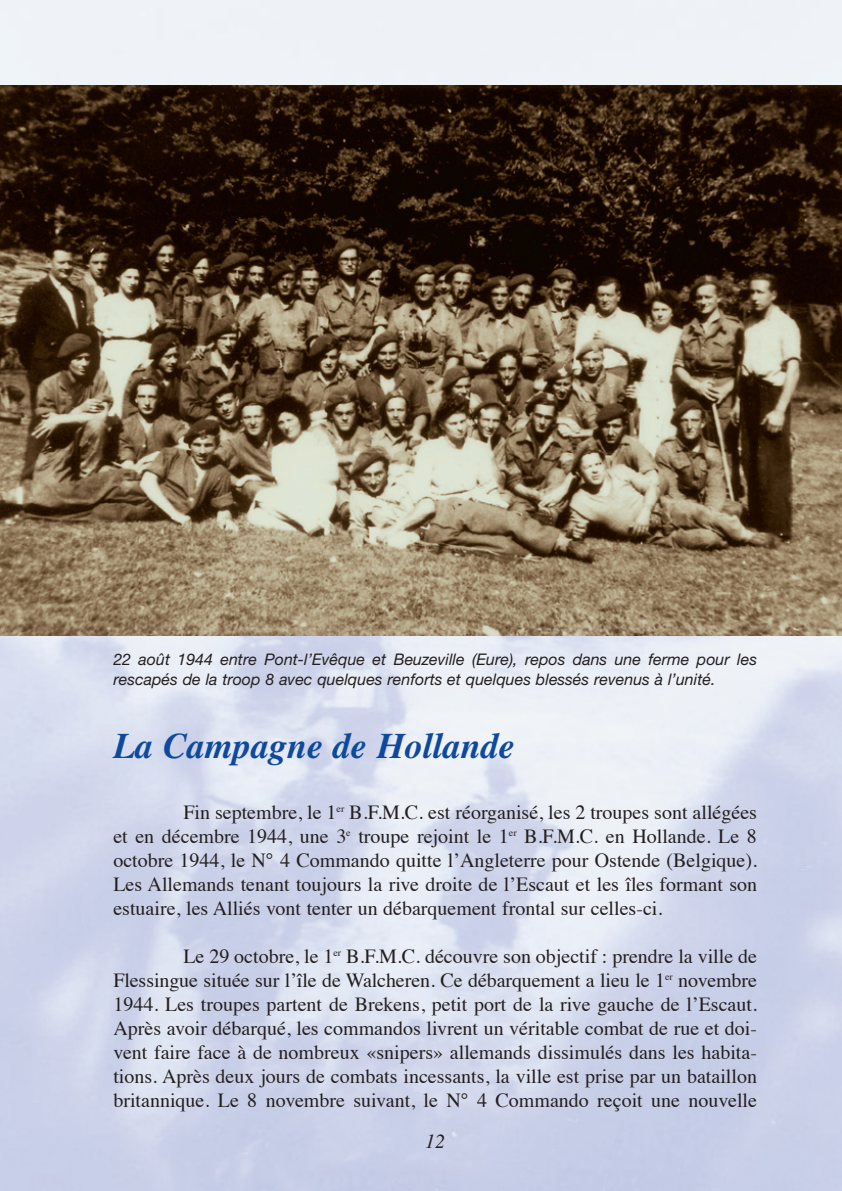
<style>
.page{position:relative;width:842px;height:1191px;background:#fff}
.page>*{position:absolute;margin:0;border:0;box-sizing:border-box;transform-origin:0 0}
.t1{font:italic 700 36px "Times";color:#0f499d}
.t2{font:20px/24px "Times";color:#231f20;text-align:justify}
.t3{font:italic 20px "Times";color:#231f20}
.t4{font:italic 16px/19.2px "Helvetica Neue";color:#231f20}
</style>
<div class="page">
<img style="left:0;top:0;width:842px;height:1191px">
<img style="left:0;top:85px;width:842px;height:550px">
<p class="t4" style="left:113px;top:651px;width:645px">22 août 1944 entre Pont-l’Evêque et Beuzeville (Eure), repos dans une ferme pour les rescapés de la troop 8 avec quelques renforts et quelques blessés revenus à l’unité.</p>
<h1 class="t1" style="left:113px;top:733px;width:403px">La Campagne de Hollande</h1>
<p class="t2" style="left:113px;top:802px;width:645px;text-indent:70px">Fin septembre, le 1<sup>er</sup> B.F.M.C. est réorganisé, les 2 troupes sont allégées et en décembre 1944, une 3<sup>e</sup> troupe rejoint le 1<sup>er</sup> B.F.M.C. en Hollande. Le 8 octobre 1944, le N° 4 Commando quitte l’Angleterre pour Ostende (Belgique).<br>Les Allemands tenant toujours la rive droite de l’Escaut et les îles formant son estuaire, les Alliés vont tenter un débarquement frontal sur celles-ci.</p>
<p class="t2" style="left:113px;top:946px;width:645px;text-indent:70px">Le 29 octobre, le 1<sup>er</sup> B.F.M.C. découvre son objectif : prendre la ville de Flessingue située sur l’île de Walcheren. Ce débarquement a lieu le 1<sup>er</sup> novembre 1944. Les troupes partent de Brekens, petit port de la rive gauche de l’Escaut.<br>Après avoir débarqué, les commandos livrent un véritable combat de rue et doi&shy;vent faire face à de nombreux «snipers» allemands dissimulés dans les habita&shy;tions. Après deux jours de combats incessants, la ville est prise par un bataillon britannique. Le 8 novembre suivant, le N° 4 Commando reçoit une nouvelle</p>
<p class="t3" style="left:425px;top:1134px;width:21px">12</p>
</div>
